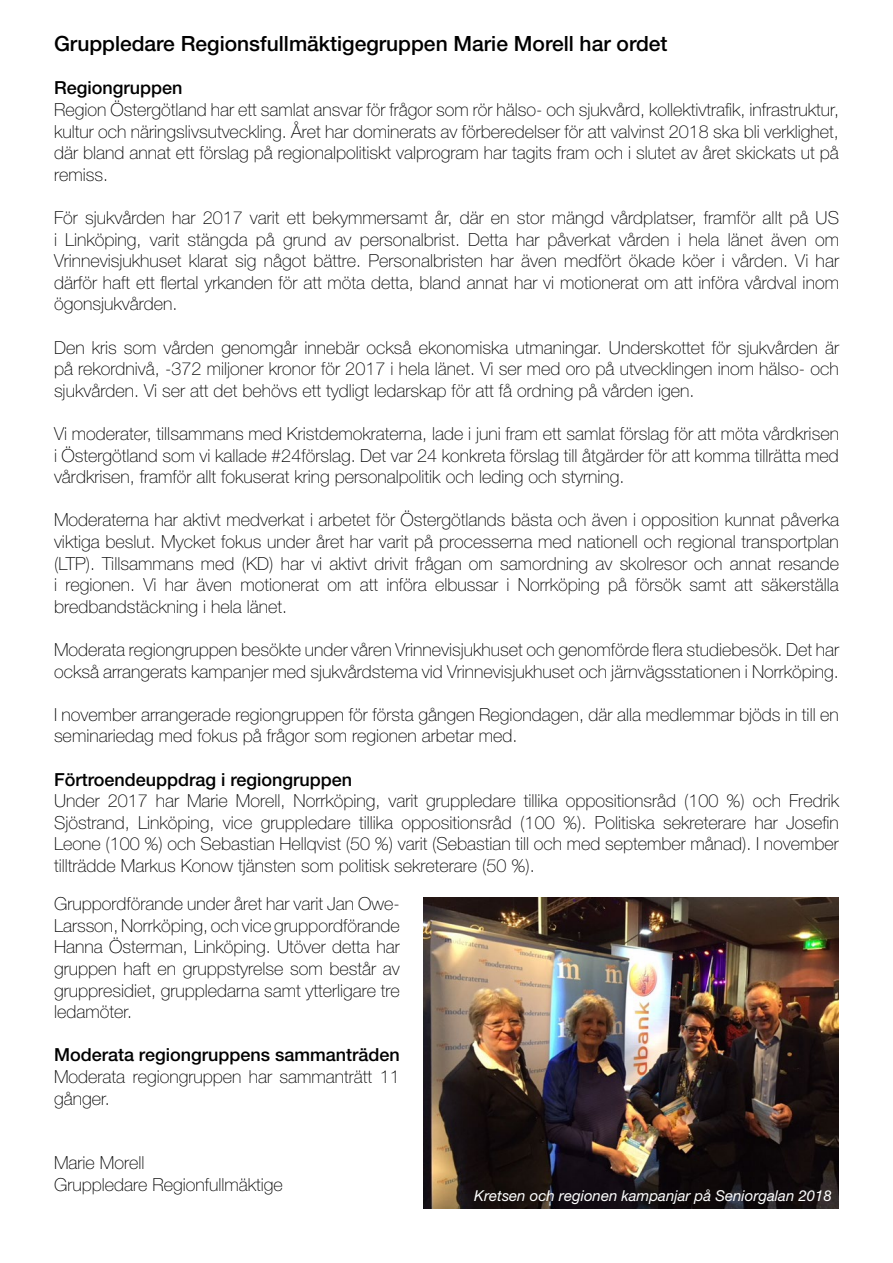
<style>
.page{position:relative;width:893px;height:1263px;background:#fff}
.page>*{position:absolute;margin:0;border:0;box-sizing:border-box;transform-origin:0 0}
.t1{font:500 21px "Helvetica Neue LT Std";color:#000}
.t2{font:100 18px/21.6px "Helvetica Neue LT Std";color:#000;text-align:justify}
.t3{font:500 18px "Helvetica Neue LT Std";color:#000}
.t4{font:italic 15px "Helvetica Neue LT Std";color:#fff}
</style>
<div class="page">
<img style="left:423px;top:897px;width:416px;height:312px">
<p class="t1" style="left:54px;top:31px;width:615px">Gruppledare Regionsfullmäktigegruppen Marie Morell har ordet</p>
<p class="t3" style="left:54px;top:77px;width:130px">Regiongruppen</p>
<p class="t2" style="left:54px;top:99px;width:786px">Region Östergötland har ett samlat ansvar för frågor som rör hälso- och sjukvård, kollektivtrafik, infrastruktur, kultur och näringslivsutveckling. Året har dominerats av förberedelser för att valvinst 2018 ska bli verklighet, där bland annat ett förslag på regionalpolitiskt valprogram har tagits fram och i slutet av året skickats ut på remiss.</p>
<p class="t2" style="left:54px;top:207px;width:786px">För sjukvården har 2017 varit ett bekymmersamt år, där en stor mängd vårdplatser, framför allt på US i Linköping, varit stängda på grund av personalbrist. Detta har påverkat vården i hela länet även om Vrinnevisjukhuset klarat sig något bättre. Personalbristen har även medfört ökade köer i vården. Vi har därför haft ett flertal yrkanden för att möta detta, bland annat har vi motionerat om att införa vårdval inom ögonsjukvården.</p>
<p class="t2" style="left:54px;top:336px;width:786px">Den kris som vården genomgår innebär också ekonomiska utmaningar. Underskottet för sjukvården är på rekordnivå, -372 miljoner kronor för 2017 i hela länet. Vi ser med oro på utvecklingen inom hälso- och sjukvården. Vi ser att det behövs ett tydligt ledarskap för att få ordning på vården igen.</p>
<p class="t2" style="left:54px;top:423px;width:786px">Vi moderater, tillsammans med Kristdemokraterna, lade i juni fram ett samlat förslag för att möta vårdkrisen i Östergötland som vi kallade #24förslag. Det var 24 konkreta förslag till åtgärder för att komma tillrätta med vårdkrisen, framför allt fokuserat kring personalpolitik och leding och styrning.</p>
<p class="t2" style="left:54px;top:509px;width:787px">Moderaterna har aktivt medverkat i arbetet för Östergötlands bästa och även i opposition kunnat påverka viktiga beslut. Mycket fokus under året har varit på processerna med nationell och regional transportplan (LTP). Tillsammans med (KD) har vi aktivt drivit frågan om samordning av skolresor och annat resande i regionen. Vi har även motionerat om att införa elbussar i Norrköping på försök samt att säkerställa bredbandstäckning i hela länet.</p>
<p class="t2" style="left:54px;top:639px;width:786px">Moderata regiongruppen besökte under våren Vrinnevisjukhuset och genomförde flera studiebesök. Det har också arrangerats kampanjer med sjukvårdstema vid Vrinnevisjukhuset och järnvägsstationen i Norrköping.</p>
<p class="t2" style="left:54px;top:704px;width:786px">I november arrangerade regiongruppen för första gången Regiondagen, där alla medlemmar bjöds in till en seminariedag med fokus på frågor som regionen arbetar med.</p>
<p class="t3" style="left:54px;top:768px;width:300px">Förtroendeuppdrag i regiongruppen</p>
<p class="t2" style="left:54px;top:790px;width:786px">Under 2017 har Marie Morell, Norrköping, varit gruppledare tillika oppositionsråd (100 %) och Fredrik Sjöstrand, Linköping, vice gruppledare tillika oppositionsråd (100 %). Politiska sekreterare har Josefin Leone (100 %) och Sebastian Hellqvist (50 %) varit (Sebastian till och med september månad). I november tillträdde Markus Konow tjänsten som politisk sekreterare (50 %).</p>
<p class="t2" style="left:54px;top:893px;width:347px">Gruppordförande under året har varit Jan Owe-Larsson, Norrköping, och vice gruppordförande Hanna Österman, Linköping. Utöver detta har gruppen haft en gruppstyrelse som består av gruppresidiet, gruppledarna samt ytterligare tre ledamöter.</p>
<p class="t3" style="left:54px;top:1044px;width:347px">Moderata regiongruppens sammanträden</p>
<p class="t2" style="left:54px;top:1066px;width:347px">Moderata regiongruppen har sammanträtt 11 gånger.</p>
<p class="t2" style="left:54px;top:1152px;width:230px">Marie Morell<br>Gruppledare Regionfullmäktige</p>
<p class="t4" style="left:474px;top:1187px;width:359px">Kretsen och regionen kampanjar på Seniorgalan 2018</p>
</div>
